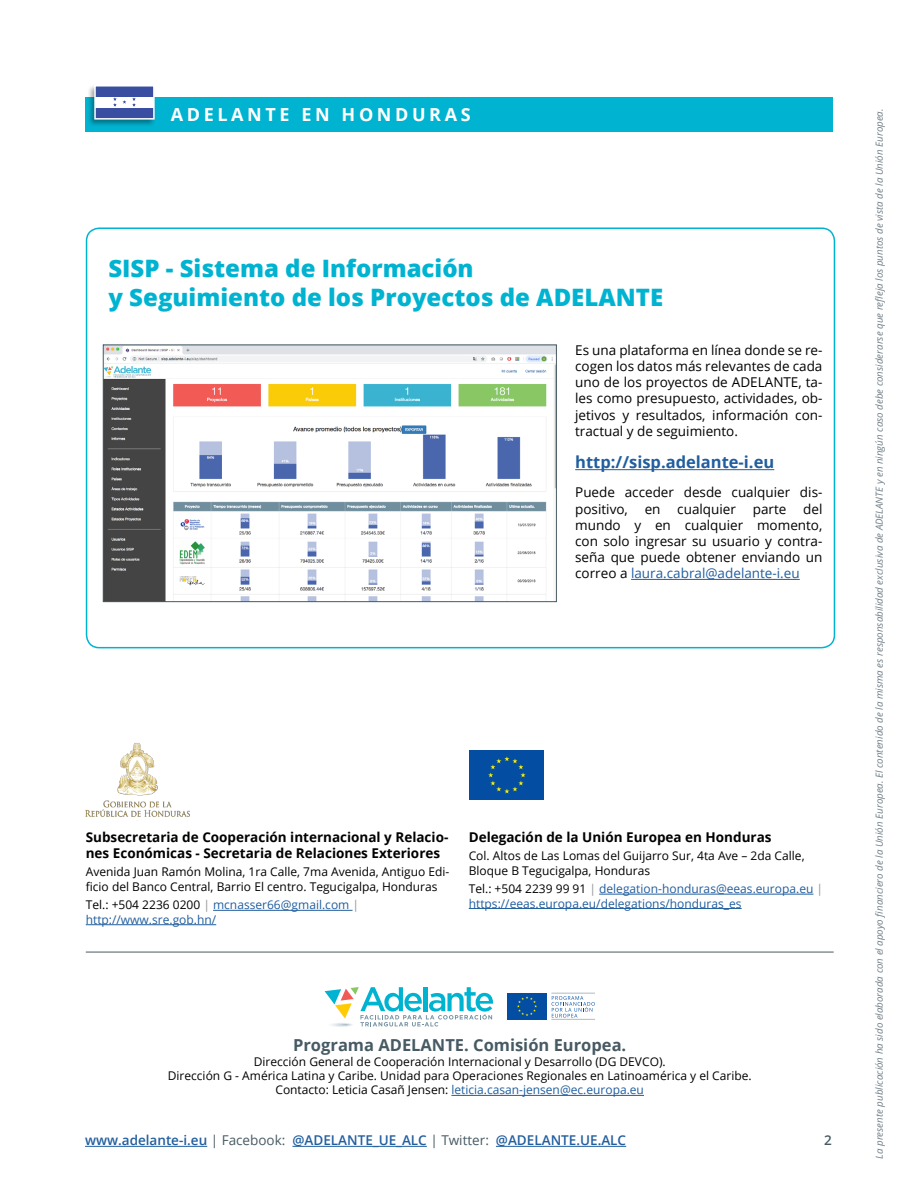
<style>
.page{position:relative;width:918px;height:1188px;background:#fff}
.page>*{position:absolute;margin:0;border:0;box-sizing:border-box;transform-origin:0 0}
.t1{font:800 24px/28.8px "Open Sans";color:#00b3d1}
.t2{font:700 18px "Open Sans";letter-spacing:.2em;color:#fff}
.t3{font:700 16.5px "Open Sans";color:#475a63}
.t4{font:700 16.5px "Open Sans";color:#215e9e}
.t5{font:13.5px/16.2px "Open Sans";color:#000;text-align:justify}
.t6{font:700 13.5px/16.2px "Open Sans";color:#000}
.t7{font:600 13.5px "Open Sans";color:#215e9e}
.t8{font:600 13.5px "Open Sans";color:#475a63}
.t9{font:12px/14.4px "Open Sans";color:#000}
.t10{font:12px/14.4px "Open Sans";color:#215e9e}
.t11{font:italic 9.75px "Open Sans";color:#717f87}
.s1{color:#215e9e}
.s2{color:#000}
.s3{color:#939598}
.s4{font-weight:400;color:#475a63}
</style>
<div class="page">
<hr style="left:85px;top:1146px;width:122px;height:1px;background:#215e9e">
<hr style="left:292px;top:1146px;width:135px;height:1px;background:#215e9e">
<hr style="left:496px;top:1146px;width:130px;height:1px;background:#215e9e">
<div style="left:86px;top:227px;width:749px;height:421px;border:2px solid #00b3d1;border-radius:13px"></div>
<img style="left:86px;top:743px;width:104px;height:78px">
<div style="left:468px;top:749px;width:77px;height:52px;background:#034ea2"></div>
<svg style="left:488px;top:756px;width:38px;height:38px"></svg>
<hr style="left:213px;top:910px;width:140px;height:1px;background:#215e9e">
<hr style="left:86px;top:924px;width:130px;height:1px;background:#215e9e">
<hr style="left:599px;top:894px;width:214px;height:1px;background:#215e9e">
<hr style="left:469px;top:908px;width:273px;height:1px;background:#215e9e">
<hr style="left:451px;top:1095px;width:193px;height:1px;background:#215e9e">
<hr style="left:86px;top:952px;width:748px;height:1px;background:#475a63">
<hr style="left:575px;top:469px;width:199px;height:1px;background:#215e9e">
<hr style="left:631px;top:579px;width:169px;height:1px;background:#215e9e">
<svg style="left:324px;top:987px;width:169px;height:40px"></svg>
<div style="left:507px;top:993px;width:40px;height:26px;background:#034ea2"></div>
<svg style="left:517px;top:996px;width:20px;height:20px"></svg>
<svg style="left:552px;top:996px;width:43px;height:22px"></svg>
<hr style="left:551px;top:993px;width:44px;height:1px;background:#b1bac0">
<hr style="left:551px;top:1019px;width:44px;height:1px;background:#b1bac0">
<div style="left:86px;top:97px;width:747px;height:35px;background:#00b3d1"></div>
<div style="left:87px;top:84px;width:69px;height:43px;background:#000;opacity:.35"></div>
<div style="left:95px;top:86px;width:59px;height:33px;background:#fff"></div>
<svg style="left:132px;top:97px;width:4px;height:10px"></svg>
<svg style="left:113px;top:97px;width:4px;height:10px"></svg>
<div style="left:95px;top:86px;width:59px;height:10px;background:#394ea1"></div>
<div style="left:95px;top:108px;width:59px;height:11px;background:#394ea1"></div>
<div style="left:94px;top:85px;width:61px;height:35px;border:2px solid #fff"></div>
<img style="left:105px;top:347px;width:450px;height:253px">
<div style="left:103px;top:345px;width:454px;height:257px;border:1px solid #475a63"></div>
<h2 class="t2" style="left:171px;top:102px;width:301px">ADELANTE EN HONDURAS</h2>
<h1 class="t1" style="left:108px;top:253px;width:556px">SISP - Sistema de Información<br>y Seguimiento de los Proyectos de ADELANTE</h1>
<p class="t5" style="left:575px;top:342px;width:249px">Es una plataforma en línea donde se re&shy;cogen los datos más relevantes de cada uno de los proyectos de ADELANTE, ta&shy;les como presupuesto, actividades, ob&shy;jetivos y resultados, información con&shy;tractual y de seguimiento.</p>
<h3 class="t4" style="left:575px;top:451px;width:201px">http://sisp.adelante-i.eu</h3>
<p class="t5" style="left:575px;top:484px;width:249px">Puede acceder desde cualquier dis&shy;positivo, en cualquier parte del mundo y en cualquier momento, con solo ingresar su usuario y contra&shy;seña que puede obtener enviando un correo a <span class="s1">laura.cabral@adelante-i.eu</span></p>
<p class="t6" style="left:86px;top:828px;width:364px">Subsecretaria de Cooperación internacional y Relacio&shy;nes Económicas - Secretaria de Relaciones Exteriores</p>
<p class="t9" style="left:86px;top:865px;width:365px">Avenida Juan Ramón Molina, 1ra Calle, 7ma Avenida, Antiguo Edi&shy;ficio del Banco Central, Barrio El centro. Tegucigalpa, Honduras</p>
<p class="t10" style="left:86px;top:898px;width:275px"><span class="s2">Tel.: +504 2236 0200</span> <span class="s3">|</span> mcnasser66@gmail.com <span class="s3">| </span>http://www.sre.gob.hn/</p>
<p class="t6" style="left:469px;top:828px;width:304px">Delegación de la Unión Europea en Honduras</p>
<p class="t9" style="left:469px;top:848px;width:337px">Col. Altos de Las Lomas del Guijarro Sur, 4ta Ave – 2da Calle,<br>Bloque B Tegucigalpa, Honduras</p>
<p class="t10" style="left:469px;top:881px;width:356px"><span class="s2">Tel.: +504 2239 99 91</span> <span class="s3">|</span> delegation-honduras@eeas.europa.eu <span class="s3">| </span>https://eeas.europa.eu/delegations/honduras_es</p>
<h3 class="t3" style="left:293px;top:1034px;width:335px">Programa ADELANTE. Comisión Europea.</h3>
<p class="t9" style="left:168px;top:1054px;width:585px;text-align:center">Dirección General de Cooperación Internacional y Desarrollo (DG DEVCO).<br>Dirección G - América Latina y Caribe. Unidad para Operaciones Regionales en Latinoamérica y el Caribe.<br>Contacto: Leticia Casañ Jensen: <span class="s1">leticia.casan-jensen@ec.europa.eu</span></p>
<p class="t7" style="left:85px;top:1131px;width:543px">www.adelante-i.eu <span class="s4">| Facebook:</span> @ADELANTE_UE_ALC <span class="s4">| Twitter:</span> @ADELANTE.UE.ALC</p>
<p class="t8" style="left:824px;top:1131px;width:9px">2</p>
<p class="t11" style="left:873px;top:1159px;width:1052px;rotate:-90deg">La presente publicación ha sido elaborada con el apoyo financiero de la Unión Europea. El contenido de la misma es responsabilidad exclusiva de ADELANTE y en ningún caso debe considerarse que refleja los puntos de vista de la Unión Europea.</p>
</div>
